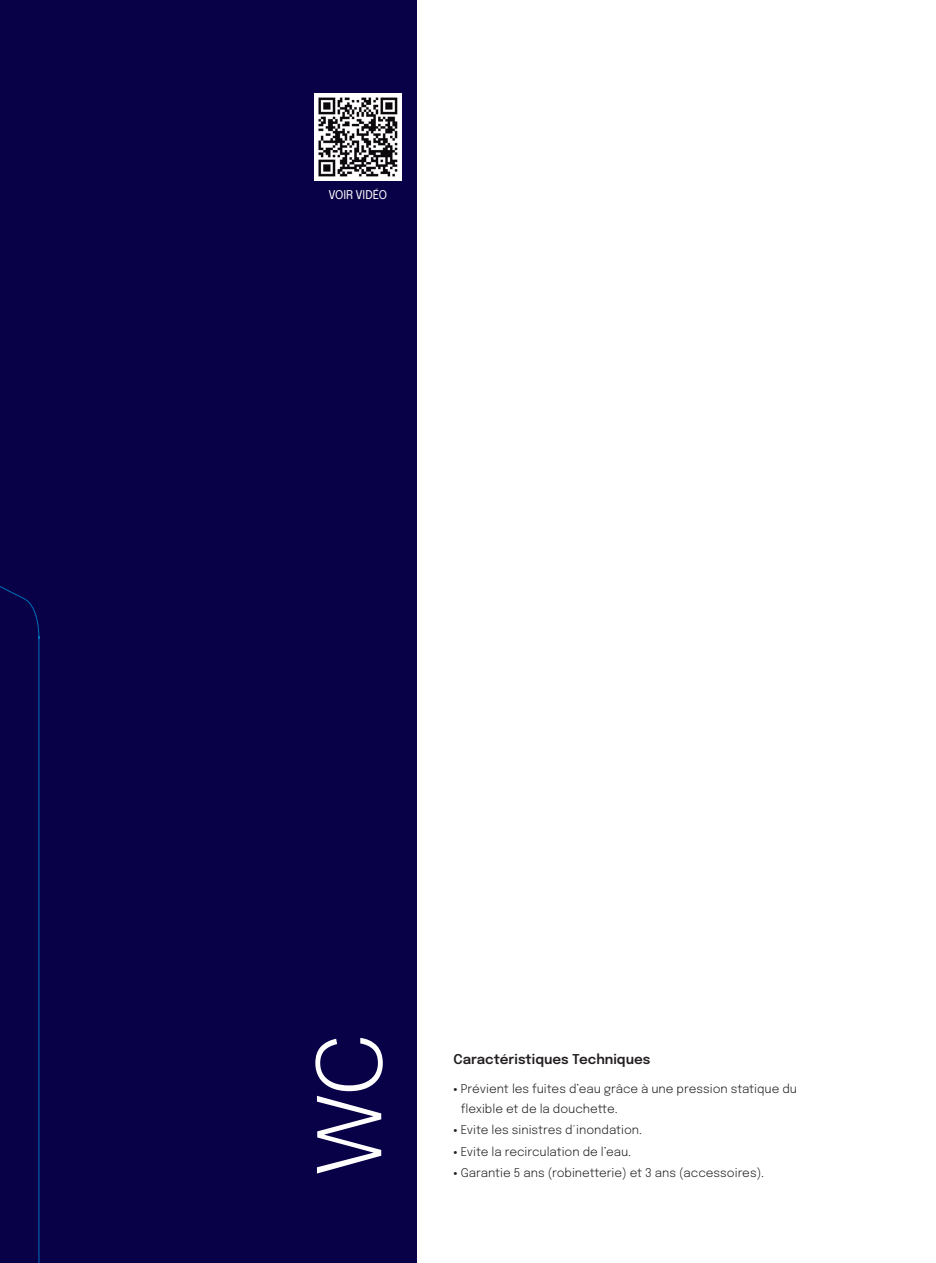
<style>
.page{position:relative;width:936px;height:1263px;background:#fff}
.page>*{position:absolute;margin:0;border:0;box-sizing:border-box;transform-origin:0 0}
.INTRO_-_nombre_coleccion{font:300 90px "Aktiv Grotesk";color:#fff}
.INTRO-_titulo_caracteristicas{font:600 13.5px "Epilogue";color:#231f20}
.t1{font:300 12px/19.5px "Epilogue";color:#231f20}
.INTRO-_Subtitulo{font:12px "Epilogue";color:#fff}
.s1{font-family:"Aktiv Grotesk"}
</style>
<div class="page">
<div style="left:0;top:0;width:416px;height:1263px;background:#090148"></div>
<svg style="left:0;top:586px;width:39px;height:677px"></svg>
<img style="left:314px;top:94px;width:87px;height:86px">
<p class="INTRO-_Subtitulo" style="left:328px;top:186px;width:60px">VOIR VIDÉO</p>
<p class="INTRO_-_nombre_coleccion" style="left:297px;top:1175px;width:143px;rotate:-90deg">WC</p>
<p class="INTRO-_titulo_caracteristicas" style="left:453px;top:1049px;width:198px">Caractéristiques Techniques</p>
<p class="t1" style="left:461px;top:1078px;width:337px;text-indent:-8px"><span class="s1">•</span> Prévient les fuites d’eau grâce à une pression statique du flexible et de la douchette.</p>
<p class="t1" style="left:453px;top:1119px;width:190px"><span class="s1">•</span> Evite les sinistres d´inondation.</p>
<p class="t1" style="left:453px;top:1141px;width:179px"><span class="s1">•</span> Evite la recirculation de l’eau.</p>
<p class="t1" style="left:453px;top:1163px;width:312px"><span class="s1">•</span> Garantie 5 ans (robinetterie) et 3 ans (accessoires).</p>
</div>
